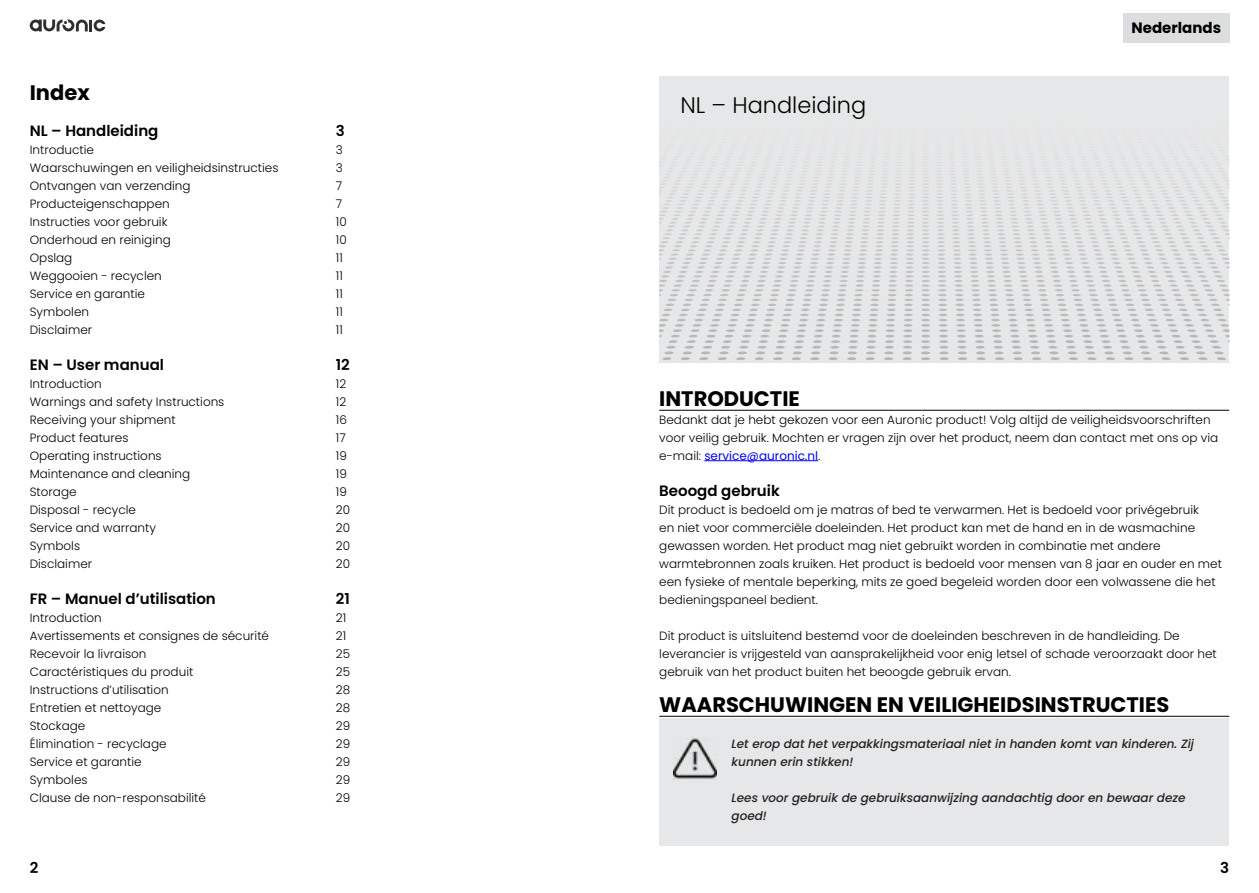
<style>
.page{position:relative;width:1259px;height:893px;background:#fff}
.page>*{position:absolute;margin:0;border:0;box-sizing:border-box;transform-origin:0 0}
.t1{font:300 22.5px "Poppins";color:#000}
.t2{font:700 21px "Poppins";color:#000}
.t3{font:600 15px "Poppins";color:#000}
.t4{font:700 15px "Poppins";color:#000}
.t5{font:300 12px/18px "Poppins";color:#000}
.t6{font:italic 500 12px/18px "Poppins";color:#242021}
.s1{font-weight:400;color:#00f}
</style>
<div class="page">
<div style="left:659px;top:76px;width:570px;height:287px;background:#e6e7e8"></div>
<hr style="left:659px;top:410px;width:570px;height:1px;background:#000">
<hr style="left:704px;top:460px;width:114px;height:1px;background:#00f">
<hr style="left:659px;top:716px;width:570px;height:1px;background:#000">
<div style="left:659px;top:718px;width:570px;height:73px;background:#e6e7e8"></div>
<div style="left:659px;top:772px;width:570px;height:73px;background:#e6e7e8"></div>
<img style="left:674px;top:737px;width:42px;height:42px">
<img style="left:668px;top:299px;width:561px;height:2px">
<img style="left:843px;top:253px;width:385px;height:3px">
<img style="left:907px;top:226px;width:322px;height:5px">
<img style="left:1008px;top:204px;width:221px;height:5px">
<img style="left:798px;top:324px;width:431px;height:3px">
<img style="left:821px;top:289px;width:408px;height:2px">
<img style="left:825px;top:271px;width:396px;height:2px">
<div style="left:1123px;top:13px;width:106px;height:30px;background:#dcddde"></div>
<svg style="left:30px;top:20px;width:75px;height:11px"></svg>
<h2 class="t2" style="left:30px;top:80px;width:61px">Index</h2>
<p class="t3" style="left:30px;top:122px;width:130px">NL – Handleiding</p>
<p class="t3" style="left:336px;top:122px;width:10px">3</p>
<p class="t5" style="left:30px;top:141px;width:66px">Introductie</p>
<p class="t5" style="left:336px;top:141px;width:9px">3</p>
<p class="t5" style="left:30px;top:159px;width:250px">Waarschuwingen en veiligheidsinstructies</p>
<p class="t5" style="left:336px;top:159px;width:9px">3</p>
<p class="t5" style="left:30px;top:177px;width:162px">Ontvangen van verzending</p>
<p class="t5" style="left:336px;top:177px;width:8px">7</p>
<p class="t5" style="left:30px;top:195px;width:141px">Producteigenschappen</p>
<p class="t5" style="left:336px;top:195px;width:8px">7</p>
<p class="t5" style="left:30px;top:213px;width:139px">Instructies voor gebruik</p>
<p class="t5" style="left:336px;top:213px;width:12px">10</p>
<p class="t5" style="left:30px;top:231px;width:143px">Onderhoud en reiniging</p>
<p class="t5" style="left:336px;top:231px;width:12px">10</p>
<p class="t5" style="left:30px;top:249px;width:44px">Opslag</p>
<p class="t5" style="left:336px;top:249px;width:9px">11</p>
<p class="t5" style="left:30px;top:267px;width:134px">Weggooien - recyclen</p>
<p class="t5" style="left:336px;top:267px;width:9px">11</p>
<p class="t5" style="left:30px;top:285px;width:117px">Service en garantie</p>
<p class="t5" style="left:336px;top:285px;width:9px">11</p>
<p class="t5" style="left:30px;top:303px;width:61px">Symbolen</p>
<p class="t5" style="left:336px;top:303px;width:9px">11</p>
<p class="t5" style="left:30px;top:321px;width:64px">Disclaimer</p>
<p class="t5" style="left:336px;top:321px;width:9px">11</p>
<p class="t3" style="left:30px;top:356px;width:136px">EN – User manual</p>
<p class="t3" style="left:336px;top:356px;width:16px">12</p>
<p class="t5" style="left:30px;top:375px;width:74px">Introduction</p>
<p class="t5" style="left:336px;top:375px;width:12px">12</p>
<p class="t5" style="left:30px;top:393px;width:196px">Warnings and safety Instructions</p>
<p class="t5" style="left:336px;top:393px;width:12px">12</p>
<p class="t5" style="left:30px;top:411px;width:148px">Receiving your shipment</p>
<p class="t5" style="left:336px;top:411px;width:13px">16</p>
<p class="t5" style="left:30px;top:429px;width:100px">Product features</p>
<p class="t5" style="left:336px;top:429px;width:11px">17</p>
<p class="t5" style="left:30px;top:447px;width:133px">Operating instructions</p>
<p class="t5" style="left:336px;top:447px;width:13px">19</p>
<p class="t5" style="left:30px;top:465px;width:162px">Maintenance and cleaning</p>
<p class="t5" style="left:336px;top:465px;width:13px">19</p>
<p class="t5" style="left:30px;top:483px;width:48px">Storage</p>
<p class="t5" style="left:336px;top:483px;width:13px">19</p>
<p class="t5" style="left:30px;top:501px;width:108px">Disposal - recycle</p>
<p class="t5" style="left:336px;top:501px;width:16px">20</p>
<p class="t5" style="left:30px;top:519px;width:128px">Service and warranty</p>
<p class="t5" style="left:336px;top:519px;width:16px">20</p>
<p class="t5" style="left:30px;top:537px;width:52px">Symbols</p>
<p class="t5" style="left:336px;top:537px;width:16px">20</p>
<p class="t5" style="left:30px;top:555px;width:64px">Disclaimer</p>
<p class="t5" style="left:336px;top:555px;width:16px">20</p>
<p class="t3" style="left:30px;top:590px;width:188px">FR – Manuel d’utilisation</p>
<p class="t3" style="left:336px;top:590px;width:16px">21</p>
<p class="t5" style="left:30px;top:609px;width:74px">Introduction</p>
<p class="t5" style="left:336px;top:609px;width:12px">21</p>
<p class="t5" style="left:30px;top:627px;width:241px">Avertissements et consignes de sécurité</p>
<p class="t5" style="left:336px;top:627px;width:12px">21</p>
<p class="t5" style="left:30px;top:645px;width:118px">Recevoir la livraison</p>
<p class="t5" style="left:336px;top:645px;width:16px">25</p>
<p class="t5" style="left:30px;top:663px;width:165px">Caractéristiques du produit</p>
<p class="t5" style="left:336px;top:663px;width:16px">25</p>
<p class="t5" style="left:30px;top:681px;width:140px">Instructions d’utilisation</p>
<p class="t5" style="left:336px;top:681px;width:16px">28</p>
<p class="t5" style="left:30px;top:699px;width:133px">Entretien et nettoyage</p>
<p class="t5" style="left:336px;top:699px;width:16px">28</p>
<p class="t5" style="left:30px;top:717px;width:57px">Stockage</p>
<p class="t5" style="left:336px;top:717px;width:16px">29</p>
<p class="t5" style="left:30px;top:735px;width:138px">Élimination - recyclage</p>
<p class="t5" style="left:336px;top:735px;width:16px">29</p>
<p class="t5" style="left:30px;top:753px;width:113px">Service et garantie</p>
<p class="t5" style="left:336px;top:753px;width:16px">29</p>
<p class="t5" style="left:30px;top:771px;width:59px">Symboles</p>
<p class="t5" style="left:336px;top:771px;width:16px">29</p>
<p class="t5" style="left:30px;top:789px;width:178px">Clause de non-responsabilité</p>
<p class="t5" style="left:336px;top:789px;width:16px">29</p>
<h1 class="t1" style="left:680px;top:92px;width:187px">NL – Handleiding</h1>
<p class="t4" style="left:1131px;top:19px;width:91px">Nederlands</p>
<h2 class="t2" style="left:659px;top:386px;width:142px">INTRODUCTIE</h2>
<p class="t5" style="left:659px;top:411px;width:560px">Bedankt dat je hebt gekozen voor een Auronic product! Volg altijd de veiligheidsvoorschriften voor veilig gebruik. Mochten er vragen zijn over het product, neem dan contact met ons op via e-mail: <span class="s1">service@auronic.nl</span>.</p>
<p class="t3" style="left:659px;top:482px;width:122px">Beoogd gebruik</p>
<p class="t5" style="left:659px;top:501px;width:564px">Dit product is bedoeld om je matras of bed te verwarmen. Het is bedoeld voor privégebruik<br>en niet voor commerciële doeleinden. Het product kan met de hand en in de wasmachine gewassen worden. Het product mag niet gebruikt worden in combinatie met andere warmtebronnen zoals kruiken. Het product is bedoeld voor mensen van 8 jaar en ouder en met een fysieke of mentale beperking, mits ze goed begeleid worden door een volwassene die het bedieningspaneel bedient.</p>
<p class="t5" style="left:659px;top:627px;width:559px">Dit product is uitsluitend bestemd voor de doeleinden beschreven in de handleiding. De leverancier is vrijgesteld van aansprakelijkheid voor enig letsel of schade veroorzaakt door het gebruik van het product buiten het beoogde gebruik ervan.</p>
<h2 class="t2" style="left:659px;top:692px;width:511px">WAARSCHUWINGEN EN VEILIGHEIDSINSTRUCTIES</h2>
<p class="t6" style="left:731px;top:735px;width:464px">Let erop dat het verpakkingsmateriaal niet in handen komt van kinderen. Zij kunnen erin stikken!</p>
<p class="t6" style="left:731px;top:789px;width:455px">Lees voor gebruik de gebruiksaanwijzing aandachtig door en bewaar deze goed!</p>
<p class="t3" style="left:30px;top:859px;width:10px">2</p>
<p class="t3" style="left:1220px;top:859px;width:10px">3</p>
</div>
